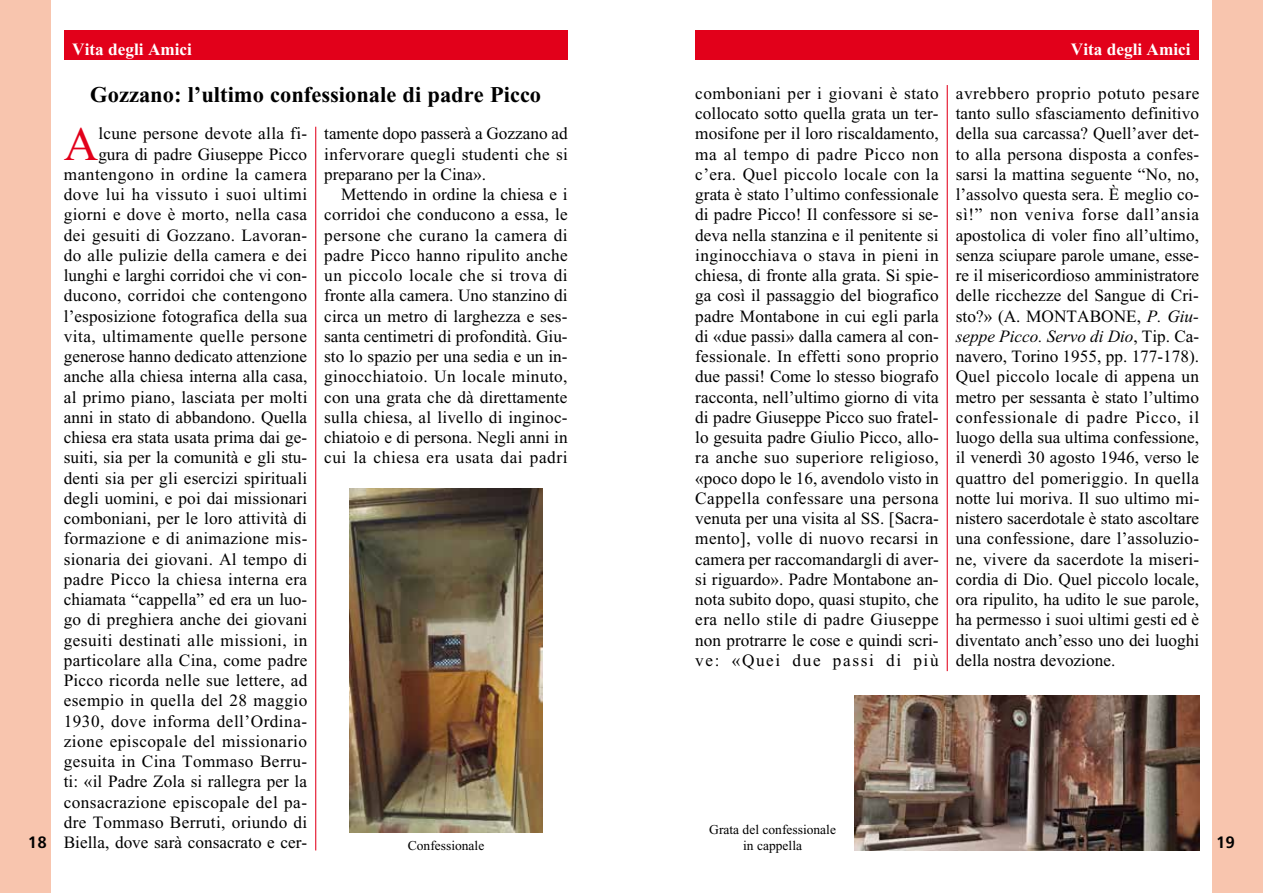
<style>
.page{position:relative;width:1263px;height:893px;background:#fff}
.page>*{position:absolute;margin:0;border:0;box-sizing:border-box;transform-origin:0 0}
.t1{font:47.85px "Times New Roman";color:#e2001a}
.t2{font:700 22.5px "Times New Roman";color:#000}
.t3{font:17.25px/20.2px "Times New Roman";letter-spacing:.015em;color:#000;text-align:justify}
.t4{font:700 17.25px "Times New Roman";color:#fff}
.t5{font:700 condensed 16.5px "Frutiger";color:#000;scale:1.1 1}
.t6{font:13.5px/16.5px "Times New Roman";color:#000;text-align:center}
.s1{font-style:italic}
</style>
<div class="page">
<div style="left:64px;top:30px;width:504px;height:30px;background:#e2001a"></div>
<div style="left:0;top:0;width:51px;height:893px;background:#f8c5ae"></div>
<div style="left:695px;top:30px;width:504px;height:30px;background:#e2001a"></div>
<div style="left:1212px;top:0;width:51px;height:893px;background:#f8c5ae"></div>
<hr style="left:947px;top:85px;width:1px;height:586px;background:#e2001a">
<hr style="left:315px;top:127px;width:1px;height:723px;background:#e2001a">
<img style="left:349px;top:489px;width:194px;height:343px">
<img style="left:855px;top:695px;width:344px;height:155px">
<p class="t4" style="left:72px;top:40px;width:121px">Vita degli Amici</p>
<p class="t4" style="left:1071px;top:40px;width:121px">Vita degli Amici</p>
<p class="t3" style="left:956px;top:83px;width:245px">avrebbero proprio potuto pesare tanto sullo sfasciamento definitivo della sua carcassa? Quell’aver det&shy;to alla persona disposta a confes&shy;sarsi la mattina seguente “No, no, l’assolvo questa sera. È meglio co&shy;sì!” non veniva forse dall’ansia apostolica di voler fino all’ultimo, senza sciupare parole umane, esse&shy;re il misericordioso amministratore delle ricchezze del Sangue di Cri&shy;sto?» (A. MONTABONE, <span class="s1">P. Giu&shy;seppe Picco. Servo di Dio</span>, Tip. Ca&shy;navero, Torino 1955, pp. 177-178).<br>Quel piccolo locale di appena un metro per sessanta è stato l’ultimo confessionale di padre Picco, il luogo della sua ultima confessione, il venerdì 30 agosto 1946, verso le quattro del pomeriggio. In quella notte lui moriva. Il suo ultimo mi&shy;nistero sacerdotale è stato ascoltare una confessione, dare l’assoluzio&shy;ne, vivere da sacerdote la miseri&shy;cordia di Dio. Quel piccolo locale, ora ripulito, ha udito le sue parole, ha permesso i suoi ultimi gesti ed è diventato anch’esso uno dei luoghi della nostra devozione.</p>
<p class="t3" style="left:695px;top:83px;width:245px">comboniani per i giovani è stato collocato sotto quella grata un ter&shy;mosifone per il loro riscaldamento, ma al tempo di padre Picco non c’era. Quel piccolo locale con la grata è stato l’ultimo confessionale di padre Picco! Il confessore si se&shy;deva nella stanzina e il penitente si inginocchiava o stava in pieni in chiesa, di fronte alla grata. Si spie&shy;ga così il passaggio del biografico padre Montabone in cui egli parla di «due passi» dalla camera al con&shy;fessionale. In effetti sono proprio due passi! Come lo stesso biografo racconta, nell’ultimo giorno di vita di padre Giuseppe Picco suo fratel&shy;lo gesuita padre Giulio Picco, allo&shy;ra anche suo superiore religioso, «poco dopo le 16, avendolo visto in Cappella confessare una persona venuta per una visita al SS. [Sacra&shy;mento], volle di nuovo recarsi in camera per raccomandargli di aver&shy;si riguardo». Padre Montabone an&shy;nota subito dopo, quasi stupito, che era nello stile di padre Giuseppe non protrarre le cose e quindi scri&shy;ve: «Quei due passi di più</p>
<h2 class="t2" style="left:90px;top:82px;width:452px">Gozzano: l’ultimo confessionale di padre Picco</h2>
<h1 class="t1" style="left:64px;top:117px;width:36px">A</h1>
<p class="t3" style="left:64px;top:123px;width:245px;text-align:right">lcune persone devote alla fi&shy;gura di padre Giuseppe Picco mantengono in ordine la camera dove lui ha vissuto i suoi ultimi giorni e dove è morto, nella casa dei gesuiti di Gozzano. Lavoran&shy;do alle pulizie della camera e dei lunghi e larghi corridoi che vi con&shy;ducono, corridoi che contengono l’esposizione fotografica della sua vita, ultimamente quelle persone generose hanno dedicato attenzione anche alla chiesa interna alla casa, al primo piano, lasciata per molti anni in stato di abbandono. Quella chiesa era stata usata prima dai ge&shy;suiti, sia per la comunità e gli stu&shy;denti sia per gli esercizi spirituali degli uomini, e poi dai missionari comboniani, per le loro attività di formazione e di animazione mis&shy;sionaria dei giovani. Al tempo di padre Picco la chiesa interna era chiamata “cappella” ed era un luo&shy;go di preghiera anche dei giovani gesuiti destinati alle missioni, in particolare alla Cina, come padre Picco ricorda nelle sue lettere, ad esempio in quella del 28 maggio 1930, dove informa dell’Ordina&shy;zione episcopale del missionario gesuita in Cina Tommaso Berru&shy;ti: «il Padre Zola si rallegra per la consacrazione episcopale del pa&shy;dre Tommaso Berruti, oriundo di Biella, dove sarà consacrato e cer-</p>
<p class="t3" style="left:324px;top:123px;width:245px">tamente dopo passerà a Gozzano ad infervorare quegli studenti che si preparano per la Cina».</p>
<p class="t3" style="left:324px;top:184px;width:245px;text-indent:17px">Mettendo in ordine la chiesa e i corridoi che conducono a essa, le persone che curano la camera di padre Picco hanno ripulito anche un piccolo locale che si trova di fronte alla camera. Uno stanzino di circa un metro di larghezza e ses&shy;santa centimetri di profondità. Giu&shy;sto lo spazio per una sedia e un in&shy;ginocchiatoio. Un locale minuto, con una grata che dà direttamente sulla chiesa, al livello di inginoc&shy;chiatoio e di persona. Negli anni in cui la chiesa era usata dai padri</p>
<p class="t6" style="left:709px;top:821px;width:128px">Grata del confessionale in cappella</p>
<p class="t5" style="left:28px;top:832px;width:19px">18</p>
<p class="t5" style="left:1216px;top:832px;width:19px">19</p>
<p class="t6" style="left:408px;top:838px;width:78px">Confessionale</p>
</div>
